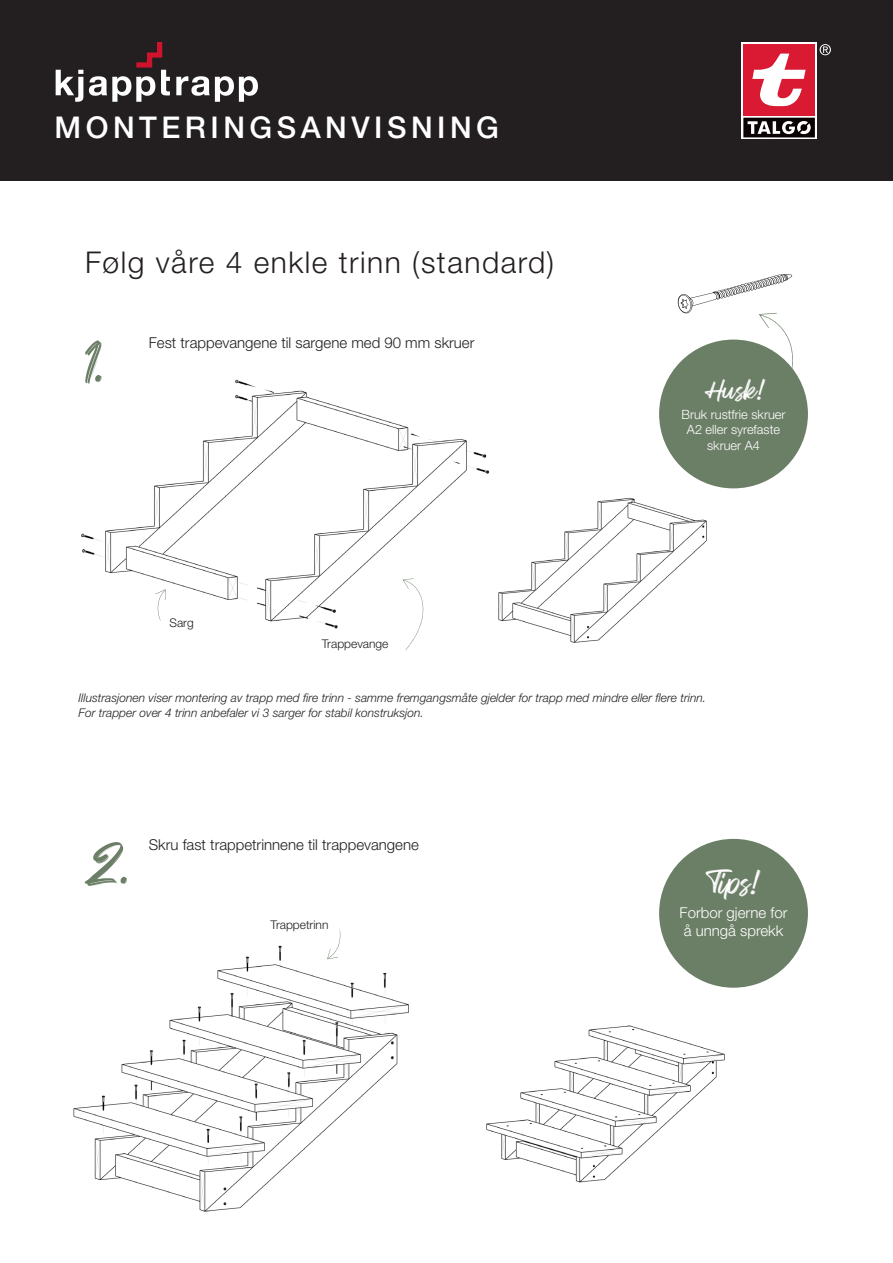
<style>
.page{position:relative;width:893px;height:1263px;background:#fff}
.page>*{position:absolute;margin:0;border:0;box-sizing:border-box;transform-origin:0 0}
.t1{font:60px "Keypass";color:#6b7e66}
.Hovedtittel{font:300 30px "Helvetica Neue LT Std";letter-spacing:.05em;color:#231f20}
.t2{font:500 30px "Helvetica Neue LT Std";letter-spacing:.15em;color:#fff}
.t3{font:30px "Keypass";color:#fff}
.t4{font:25.5px "Keypass";color:#fff}
.t5{font:300 15px "Helvetica Neue LT Std";color:#231f20}
.t6{font:300 15px "Helvetica Neue LT Std";color:#fff}
.t7{font:300 12.75px/15.3px "Helvetica Neue LT Std";color:#fff;text-align:center}
.t8{font:italic 300 12px "Helvetica Neue LT Std";color:#231f20}
.t9{font:300 12px "Helvetica Neue LT Std";color:#231f20}
</style>
<div class="page">
<div style="left:0;top:0;width:893px;height:181px;background:#231f20"></div>
<svg style="left:56px;top:42px;width:202px;height:60px"></svg>
<div style="left:741px;top:42px;width:76px;height:97px;background:linear-gradient(to right,#fff,#fff)"></div>
<div style="left:743px;top:44px;width:72px;height:72px;background:#da1a32"></div>
<svg style="left:752px;top:54px;width:53px;height:52px"></svg>
<div style="left:743px;top:118px;width:72px;height:19px;background:#0a0203"></div>
<svg style="left:748px;top:121px;width:63px;height:13px"></svg>
<svg style="left:820px;top:44px;width:11px;height:11px"></svg>
<img style="left:81px;top:379px;width:409px;height:250px">
<img style="left:677px;top:274px;width:116px;height:40px">
<svg style="left:759px;top:313px;width:34px;height:56px"></svg>
<div style="left:659px;top:340px;width:149px;height:148px;background:#6b7e66;border-radius:50%"></div>
<svg style="left:403px;top:578px;width:21px;height:72px"></svg>
<div style="left:124px;top:615px;width:115px;height:23px;background:#fff"></div>
<svg style="left:155px;top:589px;width:11px;height:32px"></svg>
<div style="left:659px;top:839px;width:149px;height:149px;background:#6b7e66;border-radius:50%"></div>
<img style="left:73px;top:945px;width:336px;height:267px">
<svg style="left:327px;top:929px;width:14px;height:30px"></svg>
<img style="left:486px;top:1025px;width:239px;height:158px">
<img style="left:498px;top:497px;width:209px;height:146px">
<h2 class="t2" style="left:55px;top:110px;width:446px">MONTERINGSANVISNING</h2>
<p class="Hovedtittel" style="left:85px;top:244px;width:471px">Følg våre 4 enkle trinn (standard)</p>
<p class="t1" style="left:85px;top:331px;width:23px">1.</p>
<p class="t5" style="left:149px;top:333px;width:327px">Fest trappevangene til sargene med 90 mm skruer</p>
<p class="t9" style="left:169px;top:615px;width:26px">Sarg</p>
<p class="t9" style="left:322px;top:636px;width:68px">Trappevange</p>
<p class="t4" style="left:701px;top:375px;width:66px">Husk!</p>
<p class="t7" style="left:681px;top:407px;width:105px">Bruk rustfrie skruer<br>A2 eller syrefaste</p>
<p class="t7" style="left:707px;top:437px;width:54px">skruer A4</p>
<p class="t8" style="left:79px;top:691px;width:629px">Illustrasjonen viser montering av trapp med fire trinn - samme fremgangsmåte gjelder for trapp med mindre eller flere trinn.</p>
<p class="t8" style="left:79px;top:705px;width:347px">For trapper over 4 trinn anbefaler vi 3 sarger for stabil konstruksjon.</p>
<p class="t1" style="left:85px;top:833px;width:49px">2.</p>
<p class="t5" style="left:149px;top:835px;width:272px">Skru fast trappetrinnene til trappevangene</p>
<p class="t9" style="left:270px;top:917px;width:60px">Trappetrinn</p>
<p class="t3" style="left:706px;top:866px;width:57px">Tips!</p>
<p class="t6" style="left:680px;top:903px;width:109px">Forbor gjerne for</p>
<p class="t6" style="left:684px;top:921px;width:101px">å unngå sprekk</p>
</div>
